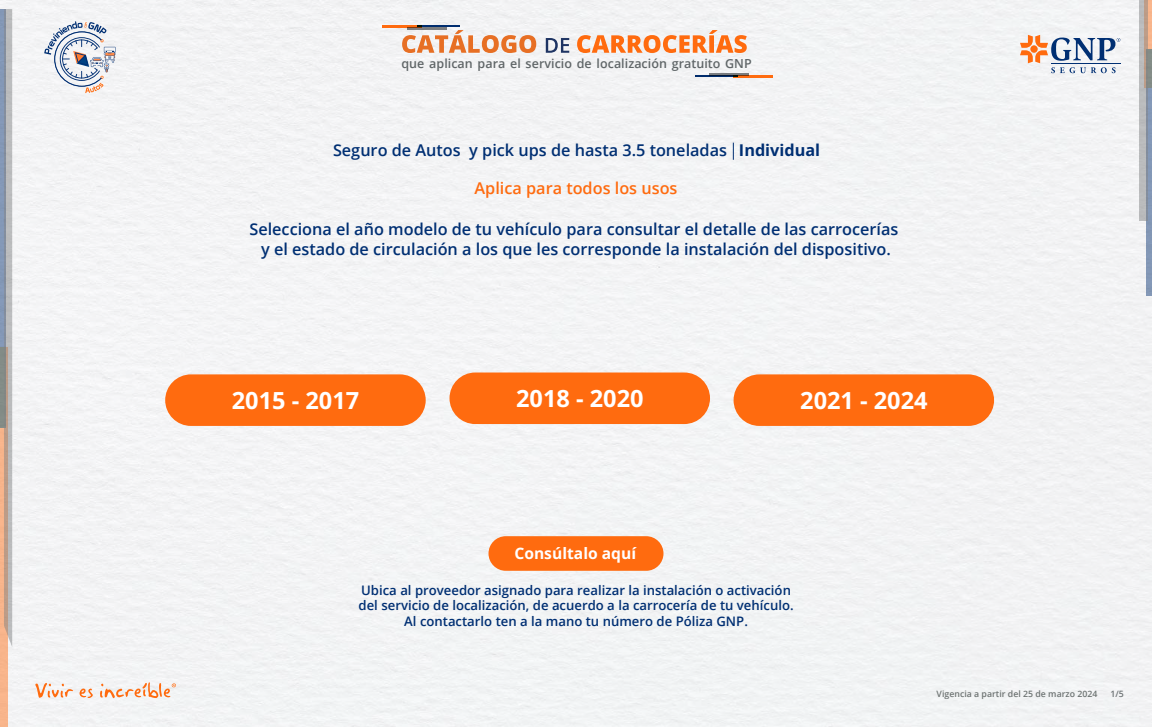
<style>
.page{position:relative;width:1152px;height:727px;background:#fff}
.page>*{position:absolute;margin:0;border:0;box-sizing:border-box;transform-origin:0 0}
.t1{font:700 23.5px "Open Sans";color:#fff}
.t2{font:600 16.25px/19.5px "Open Sans";color:#002f73;text-align:center}
.t3{font:600 16.25px "Open Sans";color:#ff6b0f}
.t4{font:700 15.62px "Open Sans";color:#fff}
.t5{font:600 13.12px/15.8px "Open Sans";color:#002f73;text-align:center}
.t6{font:600 12.5px "Open Sans";letter-spacing:.005em;color:#606668}
.t7{font:600 8.75px "Open Sans";color:#6d7372}
.t8{font:600 8.75px "Open Sans";color:#6c7274}
.s1{font-weight:700}
</style>
<div class="page">
<div style="left:0;top:0;width:1152px;height:726px;background:#f3f3f5"></div>
<div style="left:1144px;top:0;width:8px;height:87px;background:#f9b58c"></div>
<svg style="left:1139px;top:0;width:9px;height:221px;background:#bab6b4"></svg>
<svg style="left:1146px;top:49px;width:6px;height:247px"></svg>
<div style="left:0;top:347px;width:8px;height:379px;background:#f7b48b"></div>
<svg style="left:4px;top:10px;width:8px;height:637px;background:#b7b1ae"></svg>
<svg style="left:0;top:10px;width:5px;height:418px;background:#8393a9"></svg>
<svg style="left:35px;top:682px;width:38px;height:15px"></svg>
<svg style="left:80px;top:688px;width:13px;height:9px"></svg>
<svg style="left:100px;top:682px;width:76px;height:16px"></svg>
<svg style="left:44px;top:21px;width:71px;height:72px"></svg>
<svg style="left:402px;top:30px;width:134px;height:23px"></svg>
<svg style="left:546px;top:38px;width:23px;height:15px"></svg>
<svg style="left:577px;top:30px;width:170px;height:23px"></svg>
<hr style="left:383px;top:25px;width:39px;height:3px;background:#ff6b0f">
<hr style="left:407px;top:27px;width:39px;height:3px;background:#818385">
<hr style="left:418px;top:26px;width:42px;height:1px;background:#002f73">
<hr style="left:733px;top:75px;width:40px;height:3px;background:#ff6b0f">
<hr style="left:709px;top:73px;width:39px;height:3px;background:#818385">
<hr style="left:695px;top:75px;width:42px;height:2px;background:#002f73">
<svg style="left:1020px;top:35px;width:100px;height:38px"></svg>
<div style="left:165px;top:374px;width:261px;height:52px;background:#ff6b0f;border-radius:26px"></div>
<div style="left:449px;top:372px;width:261px;height:52px;background:#ff6b0f;border-radius:26px"></div>
<div style="left:733px;top:374px;width:261px;height:52px;background:#ff6b0f;border-radius:26px"></div>
<svg style="left:733px;top:143px;width:1px;height:17px"></svg>
<div style="left:488px;top:536px;width:175px;height:34px;background:#ff6b0f;border-radius:17px"></div>
<p class="t6" style="left:401px;top:55px;width:352px">que aplican para el servicio de localización gratuito GNP</p>
<p class="t2" style="left:333px;top:140px;width:489px">Seguro de Autos y pick ups de hasta 3.5 toneladas <span class="s1">Individual</span></p>
<p class="t3" style="left:474px;top:177px;width:205px">Aplica para todos los usos</p>
<p class="t2" style="left:249px;top:219px;width:650px">Selecciona el año modelo de tu vehículo para consultar el detalle de las carrocerías y el estado de circulación a los que les corresponde la instalación del dispositivo.</p>
<h1 class="t1" style="left:232px;top:384px;width:129px">2015 - 2017</h1>
<h1 class="t1" style="left:516px;top:382px;width:129px">2018 - 2020</h1>
<h1 class="t1" style="left:800px;top:384px;width:129px">2021 - 2024</h1>
<p class="t4" style="left:514px;top:542px;width:123px">Consúltalo aquí</p>
<p class="t5" style="left:359px;top:581px;width:436px">Ubica al proveedor asignado para realizar la instalación o activación del servicio de localización, de acuerdo a la carrocería de tu vehículo.<br>Al contactarlo ten a la mano tu número de Póliza GNP.</p>
<p class="t7" style="left:936px;top:688px;width:162px">Vigencia a partir del 25 de marzo 2024</p>
<p class="t8" style="left:1110px;top:688px;width:15px">1/5</p>
</div>
